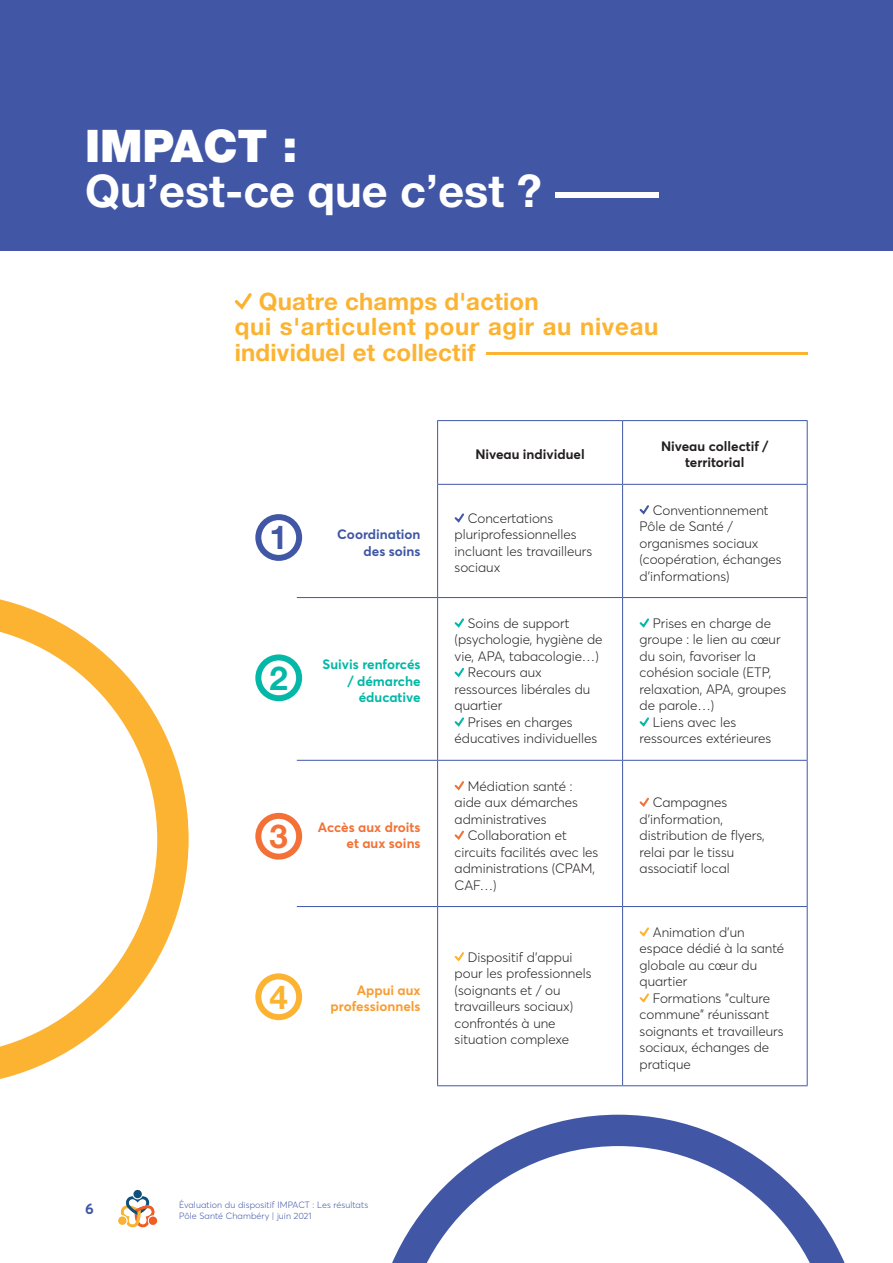
<style>
.page{position:relative;width:893px;height:1263px;background:#fff}
.page>*{position:absolute;margin:0;border:0;box-sizing:border-box;transform-origin:0 0}
.t1{font:700 45px "Helvetica Neue LT Std";color:#fff}
.t2{font:900 45px "Helvetica Neue LT Std";color:#fff}
.t3{font:700 33px "Helvetica Neue LT Std";color:#4157a6}
.t4{font:700 33px "Helvetica Neue LT Std";color:#03b8a6}
.t5{font:700 33px "Helvetica Neue LT Std";color:#f37136}
.t6{font:700 33px "Helvetica Neue LT Std";color:#fcb331}
.t7{font:700 24px/25.5px "Helvetica Neue LT Std";letter-spacing:.01em;color:#fcb331}
.t8{font:700 15px "Averta";color:#4157a6}
.t9{font:300 13.5px/16.5px "Averta";color:#231f20}
.t10{font:700 13.5px/16.5px "Averta";color:#231f20;text-align:center}
.t11{font:700 13.5px/16.5px "Averta";color:#03b8a6;text-align:right}
.t12{font:700 13.5px/16.5px "Averta";color:#f37136;text-align:right}
.t13{font:700 13.5px/16.5px "Averta";color:#f89d31;text-align:right}
.t14{font:700 13.5px/16.5px "Averta";color:#4157a6;text-align:right}
.t15{font:300 9px/10.8px "Averta";letter-spacing:.01em;color:#4157a6}
</style>
<div class="page">
<hr style="left:623px;top:420px;width:184px;height:1px;background:#4157a6">
<hr style="left:807px;top:421px;width:1px;height:63px;background:#4157a6">
<hr style="left:623px;top:484px;width:184px;height:1px;background:#4157a6">
<hr style="left:807px;top:485px;width:1px;height:112px;background:#4157a6">
<hr style="left:623px;top:597px;width:184px;height:1px;background:#4157a6">
<hr style="left:807px;top:598px;width:1px;height:162px;background:#4157a6">
<hr style="left:623px;top:760px;width:184px;height:1px;background:#4157a6">
<hr style="left:807px;top:761px;width:1px;height:145px;background:#4157a6">
<hr style="left:623px;top:906px;width:184px;height:1px;background:#4157a6">
<hr style="left:807px;top:907px;width:1px;height:178px;background:#4157a6">
<hr style="left:623px;top:1085px;width:184px;height:1px;background:#4157a6">
<hr style="left:438px;top:597px;width:185px;height:1px;background:#4157a6">
<hr style="left:438px;top:760px;width:185px;height:1px;background:#4157a6">
<hr style="left:438px;top:906px;width:185px;height:1px;background:#4157a6">
<hr style="left:437px;top:420px;width:186px;height:1px;background:#4157a6">
<hr style="left:437px;top:421px;width:1px;height:63px;background:#4157a6">
<hr style="left:622px;top:421px;width:1px;height:63px;background:#4157a6">
<hr style="left:437px;top:484px;width:186px;height:1px;background:#4157a6">
<hr style="left:297px;top:597px;width:141px;height:1px;background:#4157a6">
<hr style="left:297px;top:760px;width:141px;height:1px;background:#4157a6">
<hr style="left:297px;top:906px;width:141px;height:1px;background:#4157a6">
<hr style="left:437px;top:485px;width:1px;height:112px;background:#4157a6">
<hr style="left:622px;top:485px;width:1px;height:112px;background:#4157a6">
<hr style="left:437px;top:598px;width:1px;height:162px;background:#4157a6">
<hr style="left:622px;top:598px;width:1px;height:162px;background:#4157a6">
<hr style="left:437px;top:761px;width:1px;height:145px;background:#4157a6">
<hr style="left:622px;top:761px;width:1px;height:145px;background:#4157a6">
<hr style="left:437px;top:907px;width:1px;height:178px;background:#4157a6">
<hr style="left:622px;top:907px;width:1px;height:178px;background:#4157a6">
<hr style="left:437px;top:1085px;width:186px;height:1px;background:#4157a6">
<svg style="left:454px;top:513px;width:10px;height:10px"></svg>
<svg style="left:639px;top:505px;width:10px;height:10px"></svg>
<svg style="left:454px;top:618px;width:10px;height:10px"></svg>
<svg style="left:454px;top:668px;width:10px;height:10px"></svg>
<svg style="left:454px;top:717px;width:10px;height:10px"></svg>
<svg style="left:639px;top:618px;width:10px;height:10px"></svg>
<svg style="left:639px;top:717px;width:10px;height:10px"></svg>
<svg style="left:454px;top:781px;width:10px;height:10px"></svg>
<svg style="left:454px;top:830px;width:10px;height:10px"></svg>
<svg style="left:639px;top:797px;width:10px;height:10px"></svg>
<svg style="left:454px;top:952px;width:10px;height:10px"></svg>
<svg style="left:639px;top:927px;width:10px;height:10px"></svg>
<svg style="left:639px;top:993px;width:10px;height:10px"></svg>
<div style="left:255px;top:514px;width:47px;height:47px;border:6px solid #4157a6;border-radius:50%"></div>
<div style="left:255px;top:654px;width:47px;height:47px;border:6px solid #03b8a6;border-radius:50%"></div>
<div style="left:255px;top:813px;width:47px;height:47px;border:6px solid #f37136;border-radius:50%"></div>
<div style="left:255px;top:973px;width:47px;height:47px;border:6px solid #fcb331;border-radius:50%"></div>
<div style="left:0;top:0;width:893px;height:251px;background:#4157a6"></div>
<svg style="left:0;top:599px;width:189px;height:480px"></svg>
<svg style="left:392px;top:1115px;width:453px;height:148px"></svg>
<svg style="left:234px;top:293px;width:18px;height:17px"></svg>
<hr style="left:486px;top:352px;width:322px;height:3px;background:#fcb331">
<div style="left:555px;top:192px;width:103px;height:6px;background:#fff"></div>
<img style="left:118px;top:1190px;width:40px;height:38px">
<h1 class="t2" style="left:85px;top:119px;width:214px">IMPACT :</h1>
<h1 class="t1" style="left:85px;top:163px;width:458px">Qu’est-ce que c’est ?</h1>
<h3 class="t7" style="left:235px;top:288px;width:425px;text-indent:24px">Quatre champs d'action<br>qui s'articulent pour agir au niveau individuel et collectif</h3>
<p class="t10" style="left:475px;top:445px;width:111px">Niveau individuel</p>
<p class="t10" style="left:661px;top:437px;width:109px">Niveau collectif / territorial</p>
<h2 class="t3" style="left:269px;top:517px;width:20px">1</h2>
<p class="t14" style="left:337px;top:526px;width:85px">Coordination des soins</p>
<p class="t9" style="left:455px;top:509px;width:139px;text-indent:13px">Concertations pluriprofessionnelles incluant les travailleurs sociaux</p>
<p class="t9" style="left:640px;top:501px;width:143px;text-indent:13px">Conventionnement<br>Pôle de Santé / organismes sociaux (coopération, échanges d’informations)</p>
<h2 class="t4" style="left:269px;top:657px;width:20px">2</h2>
<p class="t11" style="left:323px;top:655px;width:99px">Suivis renforcés / démarche éducative</p>
<p class="t9" style="left:468px;top:614px;width:103px">Soins de support</p>
<p class="t9" style="left:455px;top:631px;width:149px">(psychologie, hygiène de</p>
<p class="t9" style="left:455px;top:647px;width:146px">vie, APA, tabacologie…)</p>
<p class="t9" style="left:468px;top:664px;width:75px">Recours aux</p>
<p class="t9" style="left:455px;top:680px;width:137px">ressources libérales du</p>
<p class="t9" style="left:455px;top:697px;width:49px">quartier</p>
<p class="t9" style="left:468px;top:713px;width:106px">Prises en charges</p>
<p class="t9" style="left:455px;top:730px;width:144px">éducatives individuelles</p>
<p class="t9" style="left:653px;top:614px;width:120px">Prises en charge de</p>
<p class="t9" style="left:640px;top:631px;width:142px">groupe : le lien au cœur</p>
<p class="t9" style="left:640px;top:647px;width:118px">du soin, favoriser la</p>
<p class="t9" style="left:640px;top:664px;width:133px">cohésion sociale (ETP,</p>
<p class="t9" style="left:640px;top:680px;width:148px">relaxation, APA, groupes</p>
<p class="t9" style="left:640px;top:697px;width:76px">de parole…)</p>
<p class="t9" style="left:653px;top:713px;width:85px">Liens avec les</p>
<p class="t9" style="left:640px;top:730px;width:133px">ressources extérieures</p>
<h2 class="t5" style="left:269px;top:816px;width:20px">3</h2>
<p class="t12" style="left:318px;top:818px;width:104px">Accès aux droits et aux soins</p>
<p class="t9" style="left:455px;top:777px;width:125px;text-indent:13px">Médiation santé : aide aux démarches administratives</p>
<p class="t9" style="left:455px;top:826px;width:145px;text-indent:13px">Collaboration et circuits facilités avec les administrations (CPAM,<br>CAF…)</p>
<p class="t9" style="left:640px;top:793px;width:127px;text-indent:13px">Campagnes d’information, distribution de flyers, relai par le tissu associatif local</p>
<h2 class="t6" style="left:269px;top:976px;width:20px">4</h2>
<p class="t13" style="left:331px;top:981px;width:91px">Appui aux professionnels</p>
<p class="t9" style="left:455px;top:948px;width:138px;text-indent:13px">Dispositif d’appui pour les professionnels (soignants et / ou travailleurs sociaux) confrontés à une situation complexe</p>
<p class="t9" style="left:640px;top:923px;width:146px;text-indent:13px">Animation d’un espace dédié à la santé globale au cœur du quartier</p>
<p class="t9" style="left:640px;top:989px;width:145px;text-indent:13px">Formations "culture commune" réunissant soignants et travailleurs sociaux, échanges de pratique</p>
<p class="t8" style="left:85px;top:1198px;width:10px">6</p>
<p class="t15" style="left:179px;top:1199px;width:191px">Évaluation du dispositif IMPACT : Les résultats<br>Pôle Santé Chambéry | juin 2021</p>
</div>
